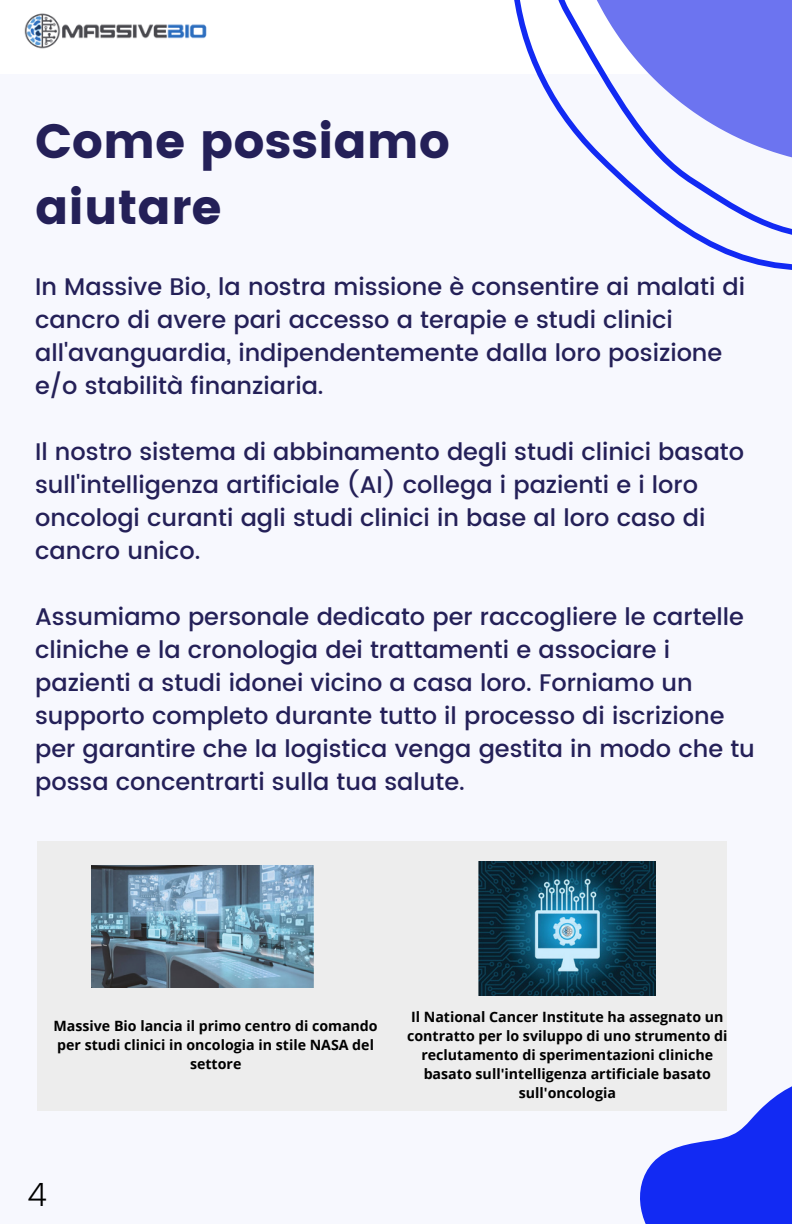
<style>
.page{position:relative;width:792px;height:1224px;background:#f7f8fe}
.page>*{position:absolute;margin:0;border:0;box-sizing:border-box;transform-origin:0 0}
.t1{font:48px/66px "Poppins";color:#242058}
.t2{font:300 32px "Poppins";color:#000}
.t3{font:500 24px/33px "Poppins";color:#242058}
.t4{font:700 14.2px/19px "Open Sans";color:#000;text-align:center}
</style>
<div class="page">
<div style="left:0;top:0;width:792px;height:74px;background:#fff"></div>
<svg style="left:514px;top:0;width:278px;height:259px"></svg>
<svg style="left:640px;top:1086px;width:152px;height:138px;fill:#122af3"></svg>
<img style="left:24px;top:13px;width:183px;height:36px">
<div style="left:37px;top:841px;width:690px;height:270px;background:#ededed"></div>
<img style="left:91px;top:866px;width:222px;height:121px">
<img style="left:479px;top:862px;width:177px;height:133px">
<p class="t1" style="left:35px;top:108px;width:417px">Come possiamo aiutare</p>
<p class="t3" style="left:35px;top:270px;width:712px">In Massive Bio, la nostra missione è consentire ai malati di cancro di avere pari accesso a terapie e studi clinici all'avanguardia, indipendentemente dalla loro posizione e/o stabilità finanziaria.</p>
<p class="t3" style="left:35px;top:435px;width:711px">Il nostro sistema di abbinamento degli studi clinici basato sull'intelligenza artificiale (AI) collega i pazienti e i loro oncologi curanti agli studi clinici in base al loro caso di cancro unico.</p>
<p class="t3" style="left:35px;top:600px;width:721px">Assumiamo personale dedicato per raccogliere le cartelle cliniche e la cronologia dei trattamenti e associare i pazienti a studi idonei vicino a casa loro. Forniamo un supporto completo durante tutto il processo di iscrizione per garantire che la logistica venga gestita in modo che tu possa concentrarti sulla tua salute.</p>
<p class="t4" style="left:54px;top:1016px;width:326px">Massive Bio lancia il primo centro di comando per studi clinici in oncologia in stile NASA del settore</p>
<p class="t4" style="left:407px;top:1007px;width:322px">Il National Cancer Institute ha assegnato un contratto per lo sviluppo di uno strumento di reclutamento di sperimentazioni cliniche basato sull'intelligenza artificiale basato sull'oncologia</p>
<p class="t2" style="left:27px;top:1176px;width:21px">4</p>
</div>
